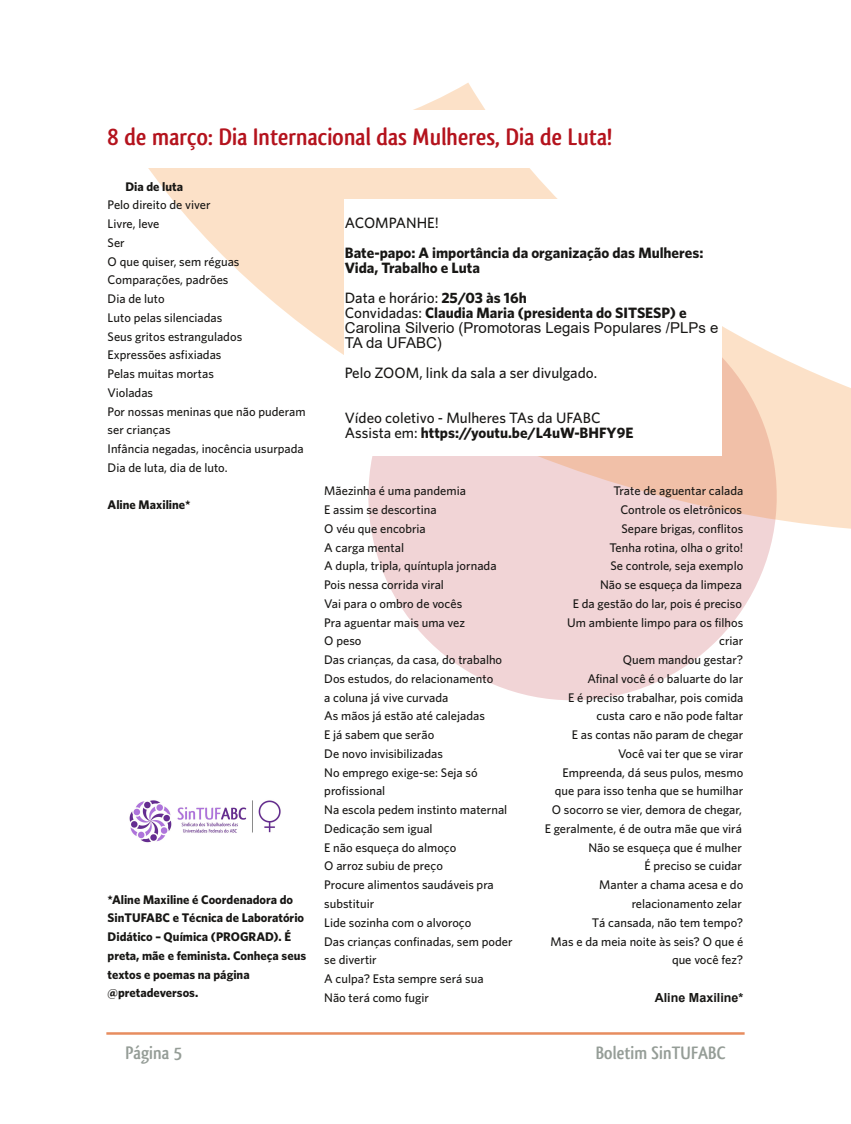
<style>
.page{position:relative;width:851px;height:1124px;background:#fff}
.page>*{position:absolute;margin:0;border:0;box-sizing:border-box;transform-origin:0 0}
.t1{font:700 25px "Qlassik";color:#b4131d}
.t2{font:700 18.75px "Qlassik";color:#959d97}
.t3{font:700 15px/15px "Whitney";color:#181715}
.t4{font:500 15px/15px "Whitney";color:#181715}
.t5{font:15px/15px "Arial";color:#181715}
.t6{font:500 12.5px/18.8px "Whitney";color:#181715}
.t7{font:700 12.5px/18.8px "Whitney";color:#181715}
.t8{font:700 12.5px "Arial";letter-spacing:.005em;color:#181715}
.s1{font-weight:500}
.s2{font-weight:700}
</style>
<div class="page">
<hr style="left:106px;top:1032px;width:638px;height:2px;background:#e78d5f">
<svg style="left:384px;top:574px;width:377px;height:127px;fill:#f1d4d6"></svg>
<svg style="left:148px;top:83px;width:702px;height:491px"></svg>
<div style="left:106px;top:110px;width:547px;height:58px;background:#fff"></div>
<div style="left:345px;top:199px;width:376px;height:256px;background:#fff"></div>
<img style="left:129px;top:800px;width:152px;height:43px">
<h1 class="t1" style="left:108px;top:126px;width:506px">8 de março: Dia Internacional das Mulheres, Dia de Luta!</h1>
<p class="t7" style="left:125px;top:176px;width:59px">Dia de luta</p>
<p class="t6" style="left:108px;top:195px;width:199px">Pelo direito de viver<br>Livre, leve<br>Ser<br>O que quiser, sem réguas<br>Comparações, padrões<br>Dia de luto<br>Luto pelas silenciadas<br>Seus gritos estrangulados<br>Expressões asfixiadas<br>Pelas muitas mortas<br>Violadas<br>Por nossas meninas que não puderam ser crianças<br>Infância negadas, inocência usurpada<br>Dia de luta, dia de luto.</p>
<p class="t7" style="left:108px;top:495px;width:85px">Aline Maxiline*</p>
<p class="t4" style="left:345px;top:215px;width:95px">ACOMPANHE!</p>
<p class="t3" style="left:345px;top:245px;width:360px">Bate-papo: A importância da organização das Mulheres:<br>Vida, Trabalho e Luta</p>
<p class="t3" style="left:345px;top:290px;width:343px"><span class="s1">Data e horário:</span> 25/03 às 16h<br><span class="s1">Convidadas:</span> Claudia Maria (presidenta do SITSESP) e</p>
<p class="t5" style="left:345px;top:320px;width:375px">Carolina Silverio (Promotoras Legais Populares /PLPs e<br>TA da UFABC)</p>
<p class="t4" style="left:345px;top:365px;width:254px">Pelo ZOOM, link da sala a ser divulgado.</p>
<p class="t4" style="left:345px;top:410px;width:290px">Vídeo coletivo - Mulheres TAs da UFABC<br>Assista em: <span class="s2">https://youtu.be/L4uW-BHFY9E</span></p>
<p class="t6" style="left:324px;top:481px;width:190px">Mãezinha é uma pandemia<br>E assim se descortina<br>O véu que encobria<br>A carga mental<br>A dupla, tripla, quíntupla jornada<br>Pois nessa corrida viral<br>Vai para o ombro de vocês<br>Pra aguentar mais uma vez<br>O peso<br>Das crianças, da casa, do trabalho<br>Dos estudos, do relacionamento<br>a coluna já vive curvada<br>As mãos já estão até calejadas<br>E já sabem que serão<br>De novo invisibilizadas<br>No emprego exige-se: Seja só profissional<br>Na escola pedem instinto maternal<br>Dedicação sem igual<br>E não esqueça do almoço<br>O arroz subiu de preço<br>Procure alimentos saudáveis pra substituir<br>Lide sozinha com o alvoroço<br>Das crianças confinadas, sem poder se divertir<br>A culpa? Esta sempre será sua<br>Não terá como fugir</p>
<p class="t6" style="left:544px;top:481px;width:200px;text-align:right">Trate de aguentar calada<br>Controle os eletrônicos<br>Separe brigas, conflitos<br>Tenha rotina, olha o grito!<br>Se controle, seja exemplo<br>Não se esqueça da limpeza<br>E da gestão do lar, pois é preciso<br>Um ambiente limpo para os filhos criar<br>Quem mandou gestar?<br>Afinal você é o baluarte do lar<br>E é preciso trabalhar, pois comida custa caro e não pode faltar<br>E as contas não param de chegar<br>Você vai ter que se virar<br>Empreenda, dá seus pulos, mesmo que para isso tenha que se humilhar<br>O socorro se vier, demora de chegar,<br>E geralmente, é de outra mãe que virá<br>Não se esqueça que é mulher<br>É preciso se cuidar<br>Manter a chama acesa e do relacionamento zelar<br>Tá cansada, não tem tempo?<br>Mas e da meia noite às seis? O que é que você fez?</p>
<p class="t7" style="left:108px;top:889px;width:200px">*Aline Maxiline é Coordenadora do<br>SinTUFABC e Técnica de Laboratório<br>Didático – Química (PROGRAD). É preta, mãe e feminista. Conheça seus textos e poemas na página @pretadeversos.</p>
<p class="t8" style="left:654px;top:990px;width:90px">Aline Maxiline*</p>
<h2 class="t2" style="left:125px;top:1044px;width:58px">Página 5</h2>
<h2 class="t2" style="left:595px;top:1044px;width:131px">Boletim SinTUFABC</h2>
</div>
